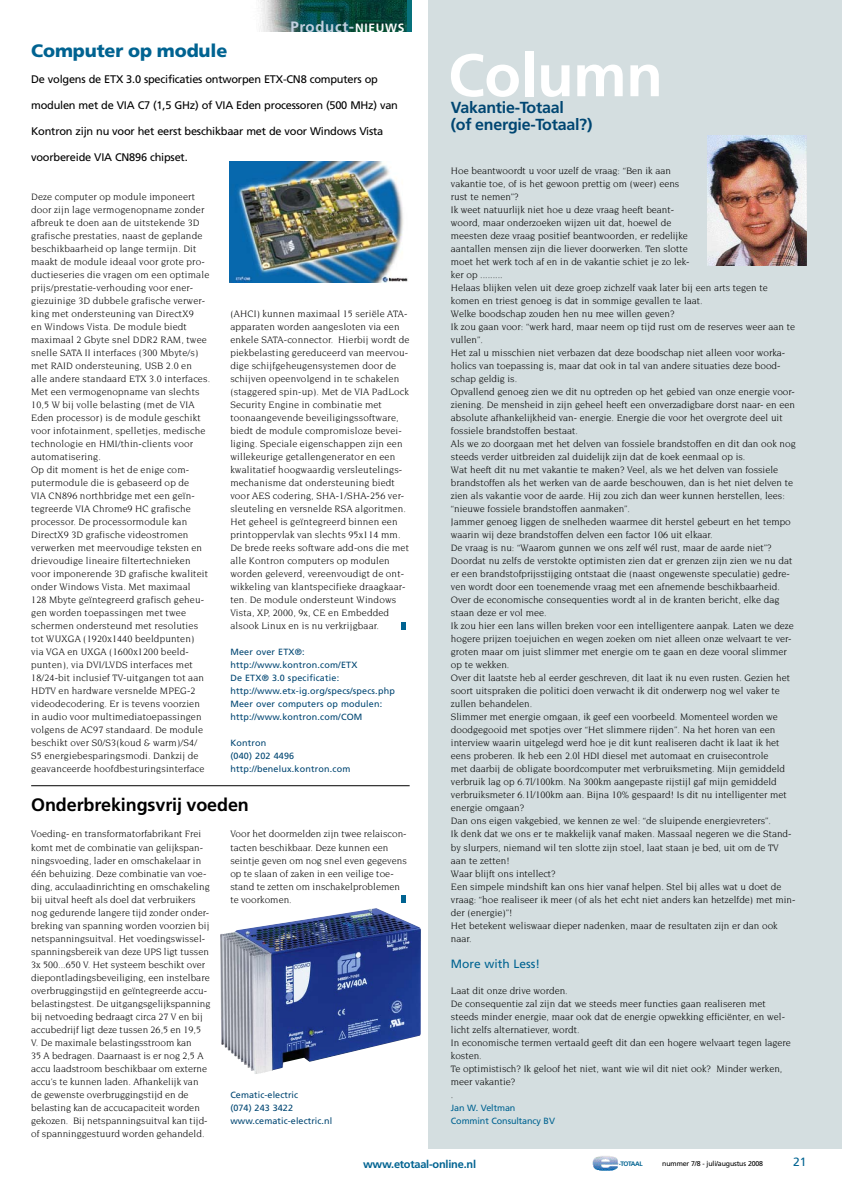
<style>
.page{position:relative;width:842px;height:1191px;background:#fff}
.page>*{position:absolute;margin:0;border:0;box-sizing:border-box;transform-origin:0 0}
.t1{font:700 60px "Frutiger";letter-spacing:-.005em;color:#fff}
.t2{font:700 18px "Frutiger";letter-spacing:-.005em;color:#000}
.t3{font:900 18px "Frutiger";letter-spacing:-.005em;color:#006391}
.t4{font:700 16px/17px "Frutiger";letter-spacing:-.015em;color:#004672}
.t5{font:700 15px "Frutiger";letter-spacing:.045em;color:#c3d1e0}
.t6{font:12px "Frutiger";color:#006391}
.t7{font:11px "Frutiger";letter-spacing:-.02em;color:#000}
.t8{font:700 11px "Frutiger";letter-spacing:-.02em;color:#006391}
.t9{font:10px/13px "Novarese";letter-spacing:.005em;color:#000}
.t10{font:9px/13px "Frutiger";letter-spacing:.02em;color:#004672}
.t11{font:9px/13px "Frutiger";letter-spacing:-.01em;color:#006391}
.t12{font:7px "Frutiger";letter-spacing:-.02em;color:#000}
.t13{font:700 6.5px "Frutiger";letter-spacing:-.065em;color:#006391}
.s1{font-size:16px}
.s2{font-size:12px;color:#fff}
</style>
<div class="page">
<img style="left:592px;top:1156px;width:26px;height:15px">
<img style="left:220px;top:908px;width:201px;height:166px">
<div style="left:428px;top:0;width:414px;height:1149px;background:#d4dee0"></div>
<img style="left:707px;top:135px;width:100px;height:130px">
<svg style="left:402px;top:622px;width:4px;height:7px"></svg>
<img style="left:230px;top:161px;width:178px;height:122px">
<img style="left:258px;top:0;width:149px;height:31px">
<div style="left:407px;top:0;width:5px;height:31px;background:#07717b"></div>
<svg style="left:402px;top:895px;width:4px;height:7px"></svg>
<hr style="left:31px;top:785px;width:379px;height:1px;background:#000">
<h3 class="t5" style="left:290px;top:18px;width:116px">Product<span class="s1">-</span><span class="s2">nieuws</span></h3>
<h2 class="t3" style="left:31px;top:40px;width:198px">Computer op module</h2>
<p class="t7" style="left:31px;top:73px;width:348px">De volgens de ETX 3.0 specificaties ontworpen ETX-CN8 computers op</p>
<p class="t7" style="left:31px;top:99px;width:368px">modulen met de VIA C7 (1,5 GHz) of VIA Eden processoren (500 MHz) van</p>
<p class="t7" style="left:31px;top:125px;width:354px">Kontron zijn nu voor het eerst beschikbaar met de voor Windows Vista</p>
<p class="t7" style="left:31px;top:151px;width:158px">voorbereide VIA CN896 chipset.</p>
<p class="t9" style="left:31px;top:190px;width:181px">Deze computer op module imponeert door zijn lage vermogenopname zonder afbreuk te doen aan de uitstekende 3D grafische prestaties, naast de geplande beschikbaarheid op lange termijn. Dit maakt de module ideaal voor grote pro&shy;ductieseries die vragen om een optimale prijs/prestatie-verhouding voor ener&shy;giezuinige 3D dubbele grafische verwer&shy;king met ondersteuning van DirectX9<br>en Windows Vista. De module biedt maximaal 2 Gbyte snel DDR2 RAM, twee snelle SATA II interfaces (300 Mbyte/s) met RAID ondersteuning, USB 2.0 en alle andere standaard ETX 3.0 interfaces.<br>Met een vermogenopname van slechts 10,5 W bij volle belasting (met de VIA Eden processor) is de module geschikt voor infotainment, spelletjes, medische technologie en HMI/thin-clients voor automatisering.<br>Op dit moment is het de enige com&shy;putermodule die is gebaseerd op de<br>VIA CN896 northbridge met een geïn&shy;tegreerde VIA Chrome9 HC grafische processor. De processormodule kan DirectX9 3D grafische videostromen verwerken met meervoudige teksten en drievoudige lineaire filtertechnieken voor imponerende 3D grafische kwaliteit onder Windows Vista. Met maximaal<br>128 Mbyte geïntegreerd grafisch geheu&shy;gen worden toepassingen met twee schermen ondersteund met resoluties tot WUXGA (1920x1440 beeldpunten)<br>via VGA en UXGA (1600x1200 beeld&shy;punten), via DVI/LVDS interfaces met 18/24-bit inclusief TV-uitgangen tot aan HDTV en hardware versnelde MPEG-2 videodecodering. Er is tevens voorzien in audio voor multimediatoepassingen volgens de AC97 standaard. De module beschikt over S0/S3(koud &amp; warm)/S4/ S5 energiebesparingsmodi. Dankzij de geavanceerde hoofdbesturingsinterface</p>
<p class="t9" style="left:230px;top:307px;width:181px">(AHCI) kunnen maximaal 15 seriële ATA&shy;apparaten worden aangesloten via een enkele SATA-connector. Hierbij wordt de piekbelasting gereduceerd van meervou&shy;dige schijfgeheugensystemen door de schijven opeenvolgend in te schakelen (staggered spin-up). Met de VIA PadLock Security Engine in combinatie met toonaangevende beveiligingssoftware, biedt de module compromisloze bevei&shy;liging. Speciale eigenschappen zijn een willekeurige getallengenerator en een kwalitatief hoogwaardig versleutelings&shy;mechanisme dat ondersteuning biedt voor AES codering, SHA-1/SHA-256 ver&shy;sleuteling en versnelde RSA algoritmen.<br>Het geheel is geïntegreerd binnen een printoppervlak van slechts 95x114 mm.<br>De brede reeks software add-ons die met alle Kontron computers op modulen worden geleverd, vereenvoudigt de ont&shy;wikkeling van klantspecifieke draagkaar&shy;ten. De module ondersteunt Windows Vista, XP, 2000, 9x, CE en Embedded alsook Linux en is nu verkrijgbaar.</p>
<p class="t10" style="left:230px;top:645px;width:166px">Meer over ETX®: http://www.kontron.com/ETX<br>De ETX® 3.0 specificatie: http://www.etx-ig.org/specs/specs.php<br>Meer over computers op modulen: http://www.kontron.com/COM</p>
<p class="t10" style="left:230px;top:736px;width:122px">Kontron<br>(040) 202 4496 http://benelux.kontron.com</p>
<h2 class="t2" style="left:31px;top:794px;width:219px">Onderbrekingsvrij voeden</h2>
<p class="t9" style="left:31px;top:827px;width:181px">Voeding- en transformatorfabrikant Frei komt met de combinatie van gelijkspan&shy;ningsvoeding, lader en omschakelaar in één behuizing. Deze combinatie van voe&shy;ding, acculaadinrichting en omschakeling bij uitval heeft als doel dat verbruikers nog gedurende langere tijd zonder onder&shy;breking van spanning worden voorzien bij netspanningsuitval. Het voedingswissel&shy;spanningsbereik van deze UPS ligt tussen 3x 500...650 V. Het systeem beschikt over diepontladingsbeveiliging, een instelbare overbruggingstijd en geïntegreerde accu&shy;belastingstest. De uitgangsgelijkspanning bij netvoeding bedraagt circa 27 V en bij accubedrijf ligt deze tussen 26,5 en 19,5<br>V. De maximale belastingsstroom kan<br>35 A bedragen. Daarnaast is er nog 2,5 A accu laadstroom beschikbaar om externe accu’s te kunnen laden. Afhankelijk van de gewenste overbruggingstijd en de belasting kan de accucapaciteit worden gekozen. Bij netspanningsuitval kan tijd&shy;of spanninggestuurd worden gehandeld.</p>
<p class="t9" style="left:230px;top:827px;width:178px">Voor het doormelden zijn twee relaiscon&shy;tacten beschikbaar. Deze kunnen een seintje geven om nog snel even gegevens op te slaan of zaken in een veilige toe&shy;stand te zetten om inschakelproblemen te voorkomen.</p>
<p class="t10" style="left:230px;top:1087px;width:103px">Cematic-electric<br>(074) 243 3422 www.cematic-electric.nl</p>
<h1 class="t1" style="left:448px;top:40px;width:216px">Column</h1>
<h3 class="t4" style="left:451px;top:99px;width:143px">Vakantie-Totaal<br>(of energie-Totaal?)</h3>
<p class="t9" style="left:451px;top:164px;width:346px">Hoe beantwoordt u voor uzelf de vraag: “Ben ik aan<br>vakantie toe, of is het gewoon prettig om (weer) eens<br>rust te nemen”?<br>Ik weet natuurlijk niet hoe u deze vraag heeft beant-<br>woord, maar onderzoeken wijzen uit dat, hoewel de<br>meesten deze vraag positief beantwoorden, er redelijke<br>aantallen mensen zijn die liever doorwerken. Ten slotte<br>moet het werk toch af en in de vakantie schiet je zo lek-<br>ker op .........<br>Helaas blijken velen uit deze groep zichzelf vaak later bij een arts tegen te komen en triest genoeg is dat in sommige gevallen te laat.<br>Welke boodschap zouden hen nu mee willen geven?<br>Ik zou gaan voor: “werk hard, maar neem op tijd rust om de reserves weer aan te vullen”.<br>Het zal u misschien niet verbazen dat deze boodschap niet alleen voor worka&shy;holics van toepassing is, maar dat ook in tal van andere situaties deze bood&shy;schap geldig is.<br>Opvallend genoeg zien we dit nu optreden op het gebied van onze energie voor&shy;ziening. De mensheid in zijn geheel heeft een onverzadigbare dorst naar- en een absolute afhankelijkheid van- energie. Energie die voor het overgrote deel uit fossiele brandstoffen bestaat.<br>Als we zo doorgaan met het delven van fossiele brandstoffen en dit dan ook nog steeds verder uitbreiden zal duidelijk zijn dat de koek eenmaal op is.<br>Wat heeft dit nu met vakantie te maken? Veel, als we het delven van fossiele brandstoffen als het werken van de aarde beschouwen, dan is het niet delven te zien als vakantie voor de aarde. Hij zou zich dan weer kunnen herstellen, lees: “nieuwe fossiele brandstoffen aanmaken”.<br>Jammer genoeg liggen de snelheden waarmee dit herstel gebeurt en het tempo waarin wij deze brandstoffen delven een factor 106 uit elkaar.<br>De vraag is nu: “Waarom gunnen we ons zelf wél rust, maar de aarde niet”?<br>Doordat nu zelfs de verstokte optimisten zien dat er grenzen zijn zien we nu dat er een brandstofprijsstijging ontstaat die (naast ongewenste speculatie) gedre&shy;ven wordt door een toenemende vraag met een afnemende beschikbaarheid.<br>Over de economische consequenties wordt al in de kranten bericht, elke dag staan deze er vol mee.<br>Ik zou hier een lans willen breken voor een intelligentere aanpak. Laten we deze hogere prijzen toejuichen en wegen zoeken om niet alleen onze welvaart te ver&shy;groten maar om juist slimmer met energie om te gaan en deze vooral slimmer op te wekken.<br>Over dit laatste heb al eerder geschreven, dit laat ik nu even rusten. Gezien het soort uitspraken die politici doen verwacht ik dit onderwerp nog wel vaker te zullen behandelen.<br>Slimmer met energie omgaan, ik geef een voorbeeld. Momenteel worden we doodgegooid met spotjes over “Het slimmere rijden”. Na het horen van een interview waarin uitgelegd werd hoe je dit kunt realiseren dacht ik laat ik het eens proberen. Ik heb een 2.0l HDI diesel met automaat en cruisecontrole<br>met daarbij de obligate boordcomputer met verbruiksmeting. Mijn gemiddeld verbruik lag op 6.7l/100km. Na 300km aangepaste rijstijl gaf mijn gemiddeld verbruiksmeter 6.1l/100km aan. Bijna 10% gespaard! Is dit nu intelligenter met energie omgaan?<br>Dan ons eigen vakgebied, we kennen ze wel: “de sluipende energievreters”.<br>Ik denk dat we ons er te makkelijk vanaf maken. Massaal negeren we die Stand&shy;by slurpers, niemand wil ten slotte zijn stoel, laat staan je bed, uit om de TV aan te zetten!<br>Waar blijft ons intellect?<br>Een simpele mindshift kan ons hier vanaf helpen. Stel bij alles wat u doet de vraag: “hoe realiseer ik meer (of als het echt niet anders kan hetzelfde) met min&shy;der (energie)”!<br>Het betekent weliswaar dieper nadenken, maar de resultaten zijn er dan ook naar.</p>
<p class="t6" style="left:451px;top:956px;width:91px">More with Less!</p>
<p class="t9" style="left:451px;top:983px;width:341px">Laat dit onze drive worden.<br>De consequentie zal zijn dat we steeds meer functies gaan realiseren met steeds minder energie, maar ook dat de energie opwekking efficiënter, en wel&shy;licht zelfs alternatiever, wordt.<br>In economische termen vertaald geeft dit dan een hogere welvaart tegen lagere kosten.<br>Te optimistisch? Ik geloof het niet, want wie wil dit niet ook? Minder werken, meer vakantie?<br>.</p>
<p class="t11" style="left:451px;top:1100px;width:106px">Jan W. Veltman<br>Commint Consultancy BV</p>
<p class="t8" style="left:363px;top:1158px;width:114px">www.etotaal-online.nl</p>
<p class="t13" style="left:619px;top:1159px;width:25px">-TOTAAL</p>
<p class="t12" style="left:662px;top:1159px;width:102px">nummer 7/8 - juli/augustus 2008</p>
<p class="t6" style="left:793px;top:1155px;width:15px">21</p>
</div>
